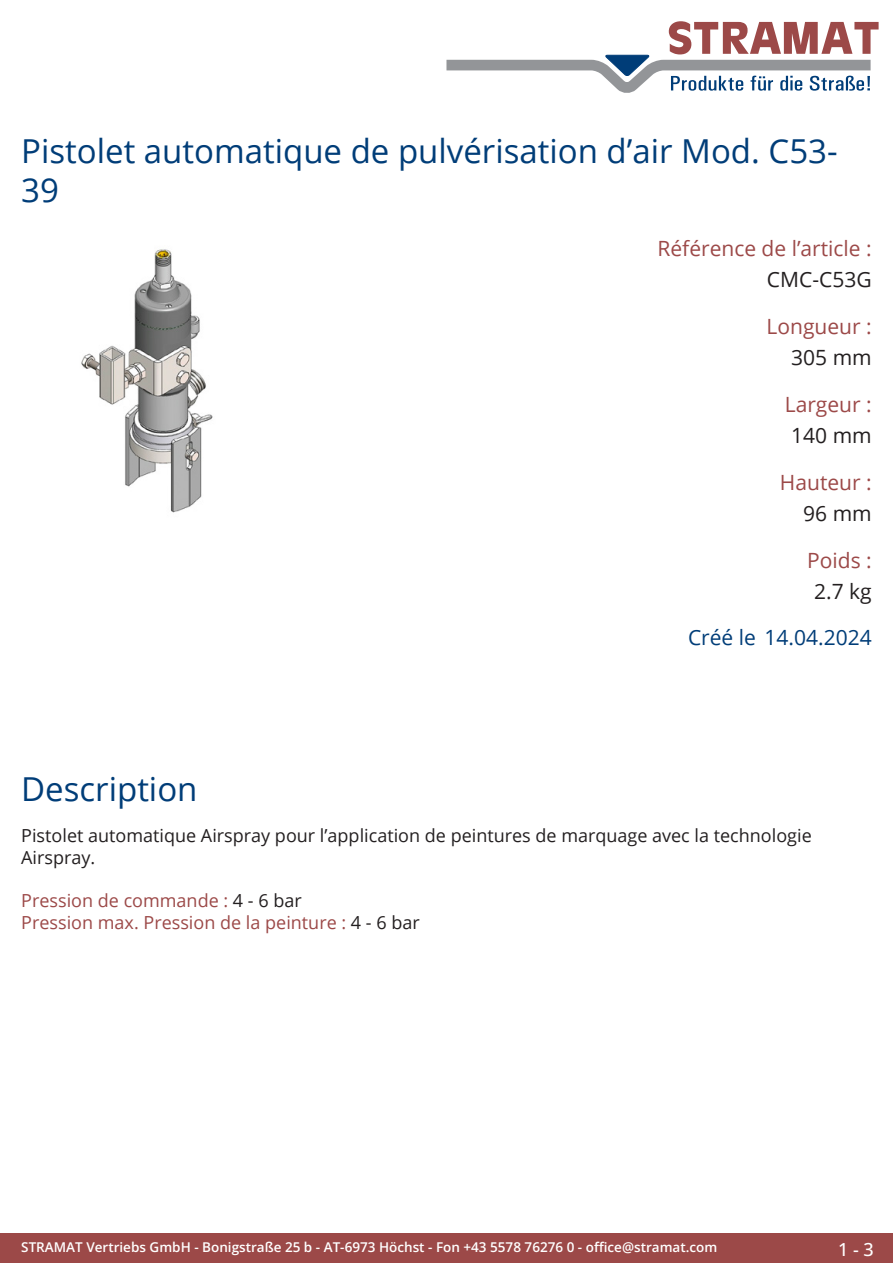
<style>
.page{position:relative;width:893px;height:1263px;background:#fff}
.page>*{position:absolute;margin:0;border:0;box-sizing:border-box;transform-origin:0 0}
.Produkttitel{font:33px/39.6px "Open Sans";color:#003d78}
.TechDaten_Überschrif{font:21px "Open Sans";color:#9c4948}
.TechDaten_Inhalt{font:21px "Open Sans";color:#231f20}
.Erstellungsdatum{font:21px "Open Sans";color:#003d78}
.Beschreibung_Text{font:18px/21.6px "Open Sans";color:#231f20}
.Beschreibung_Text-2{font:18px/21.6px "Open Sans";color:#9c4948}
.t1{font:500 18px "Open Sans";color:#fff}
.t2{font:600 13.5px "Open Sans";color:#fff}
.s1{color:#231f20}
</style>
<div class="page">
<div style="left:0;top:1233px;width:893px;height:30px;background:#9c4948"></div>
<svg style="left:446px;top:21px;width:433px;height:72px"></svg>
<img style="left:81px;top:249px;width:132px;height:264px">
<p class="Produkttitel" style="left:21px;top:130px;width:818px">Pistolet automatique de pulvérisation d’air Mod. C53-<br>39</p>
<p class="TechDaten_Überschrif" style="left:657px;top:234px;width:216px">Référence de l’article :</p>
<p class="TechDaten_Inhalt" style="left:767px;top:265px;width:106px">CMC-C53G</p>
<p class="TechDaten_Überschrif" style="left:766px;top:312px;width:107px">Longueur :</p>
<p class="TechDaten_Inhalt" style="left:791px;top:343px;width:82px">305 mm</p>
<p class="TechDaten_Überschrif" style="left:785px;top:390px;width:88px">Largeur :</p>
<p class="TechDaten_Inhalt" style="left:791px;top:421px;width:82px">140 mm</p>
<p class="TechDaten_Überschrif" style="left:780px;top:468px;width:93px">Hauteur :</p>
<p class="TechDaten_Inhalt" style="left:803px;top:499px;width:70px">96 mm</p>
<p class="TechDaten_Überschrif" style="left:807px;top:546px;width:66px">Poids :</p>
<p class="TechDaten_Inhalt" style="left:814px;top:577px;width:59px">2.7 kg</p>
<p class="Erstellungsdatum" style="left:688px;top:623px;width:185px">Créé le 14.04.2024</p>
<p class="Produkttitel" style="left:21px;top:768px;width:178px">Description</p>
<p class="Beschreibung_Text" style="left:21px;top:824px;width:792px">Pistolet automatique Airspray pour l’application de peintures de marquage avec la technologie<br>Airspray.</p>
<p class="Beschreibung_Text-2" style="left:21px;top:889px;width:400px">Pression de commande : <span class="s1">4 - 6 bar<br></span>Pression max. Pression de la peinture : <span class="s1">4 - 6 bar</span></p>
<p class="t2" style="left:21px;top:1238px;width:698px">STRAMAT Vertriebs GmbH - Bonigstraße 25 b - AT-6973 Höchst - Fon +43 5578 76276 0 - office@stramat.com</p>
<p class="t1" style="left:838px;top:1237px;width:37px">1 - 3</p>
</div>
